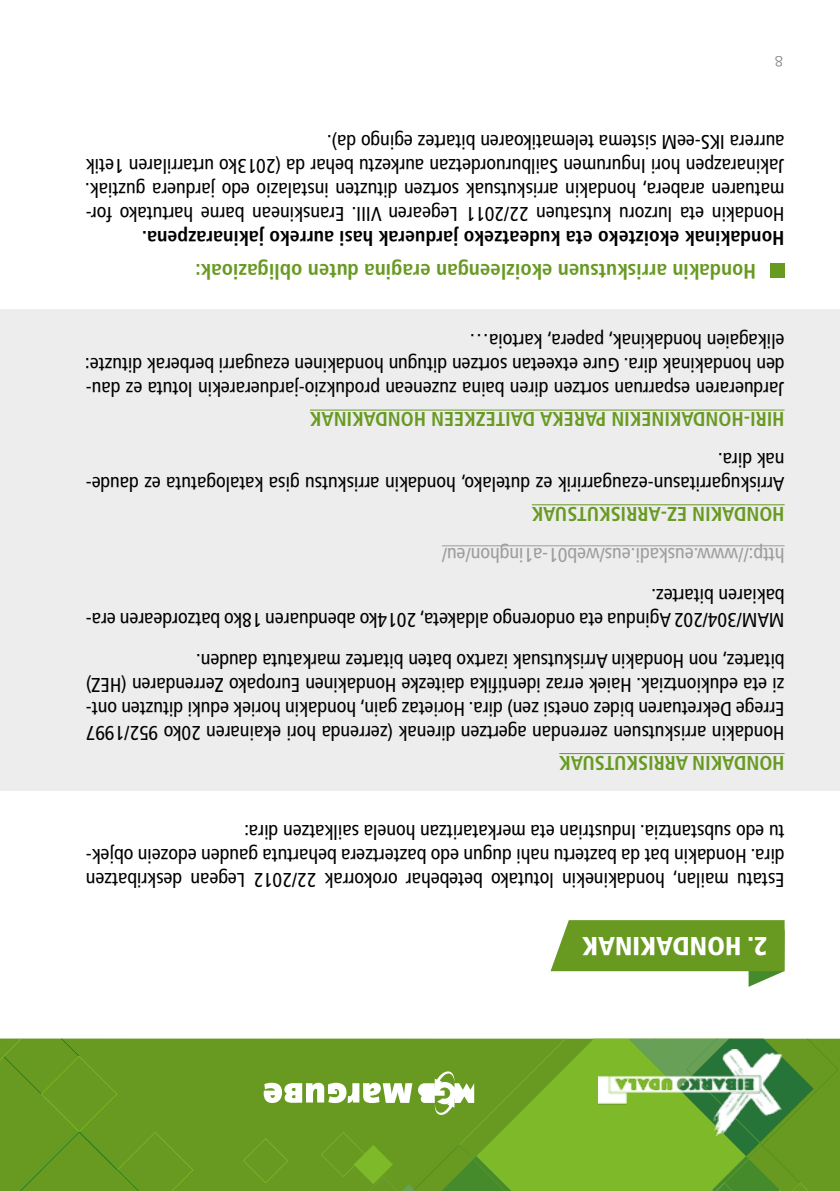
<style>
.page{position:relative;width:840px;height:1191px;background:#fff}
.page>*{position:absolute;margin:0;border:0;box-sizing:border-box;transform-origin:0 0}
.t1{font:900 condensed 26px "Frutiger";color:#fff}
.t2{font:700 condensed 21px "Frutiger";color:#689a22}
.t3{font:condensed 20px/24px "Frutiger";color:#000;text-align:justify}
.t4{font:700 condensed 20px "Frutiger";color:#689a22}
.t5{font:700 condensed 20px "Frutiger";color:#000}
.t6{font:condensed 20px "Frutiger";color:#9d9d9c}
.t7{font:300 15px "Frutiger";color:#878787}
</style>
<div class="page">
<div style="left:193px;top:1038px;width:646px;height:153px;background:#689a22"></div>
<svg style="left:458px;top:1038px;width:170px;height:153px;background:#75ac26"></svg>
<svg style="left:320px;top:1132px;width:208px;height:59px;background:#699f24"></svg>
<svg style="left:628px;top:1038px;width:210px;height:153px;background:#669f2a"></svg>
<div style="left:243px;top:1138px;width:45px;height:45px;background:#689a22"></div>
<div style="left:0;top:1038px;width:193px;height:153px;background:#689a22"></div>
<img style="left:598px;top:1049px;width:183px;height:86px">
<svg style="left:263px;top:1082px;width:149px;height:21px"></svg>
<svg style="left:418px;top:1070px;width:56px;height:44px"></svg>
<svg style="left:550px;top:920px;width:234px;height:66px"></svg>
<div style="left:1px;top:310px;width:838px;height:481px;background:#ededed"></div>
<hr style="left:559px;top:753px;width:225px;height:1px;background:#689a22">
<hr style="left:441px;top:545px;width:343px;height:1px;background:#9d9d9c">
<hr style="left:531px;top:504px;width:253px;height:1px;background:#689a22">
<hr style="left:310px;top:409px;width:474px;height:1px;background:#689a22">
<div style="left:770px;top:264px;width:14px;height:14px;background:#689a22"></div>
<p class="t7" style="left:782px;top:70px;width:10px;rotate:-180deg">8</p>
<p class="t3" style="left:784px;top:226px;width:700px;rotate:-180deg">Hondakin eta lurzoru kutsatuen 22/2011 Legearen VIII. Eranskinean barne hartutako for&shy;matuaren arabera, hondakin arriskutsuak sortzen dituzten instalazio edo jarduera guztiak.<br>Jakinarazpen hori Ingurumen Sailburuordetzan aurkeztu behar da (2013ko urtarrilaren 1etik aurrera IKS-eeM sistema telematikoaren bitartez egingo da).</p>
<p class="t5" style="left:784px;top:250px;width:644px;rotate:-180deg">Hondakinak ekoizteko eta kudeatzeko jarduerak hasi aurreko jakinarazpena.</p>
<p class="t2" style="left:755px;top:283px;width:562px;rotate:-180deg">Hondakin arriskutsuen ekoizleengan eragina duten obligazioak:</p>
<p class="t3" style="left:784px;top:401px;width:700px;rotate:-180deg">Jardueraren esparruan sortzen diren baina zuzenean produkzio-jarduerarekin lotuta ez dau&shy;den hondakinak dira. Gure etxeetan sortzen ditugun hondakinen ezaugarri berberak dituzte: elikagaien hondakinak, papera, kartoia…</p>
<p class="t4" style="left:784px;top:431px;width:476px;rotate:-180deg">HIRI-HONDAKINEKIN PAREKA DAITEZKEEN HONDAKINAK</p>
<p class="t3" style="left:784px;top:496px;width:699px;rotate:-180deg">Arriskugarritasun-ezaugarririk ez dutelako, hondakin arriskutsu gisa katalogatuta ez daude&shy;nak dira.</p>
<p class="t4" style="left:784px;top:525px;width:254px;rotate:-180deg">HONDAKIN EZ-ARRISKUTSUAK</p>
<p class="t6" style="left:784px;top:566px;width:344px;rotate:-180deg">http://www.euskadi.eus/web01-a1inghon/eu/</p>
<p class="t3" style="left:784px;top:631px;width:699px;rotate:-180deg">MAM/304/202 Agindua eta ondorengo aldaketa, 2014ko abenduaren 18ko batzordearen era&shy;bakiaren bitartez.</p>
<p class="t3" style="left:784px;top:744px;width:700px;rotate:-180deg">Hondakin arriskutsuen zerrendan agertzen direnak (zerrenda hori ekainaren 20ko 952/1997<br>Errege Dekretuaren bidez onetsi zen) dira. Horietaz gain, hondakin horiek eduki dituzten ont&shy;zi eta edukiontziak. Haiek erraz identifika daitezke Hondakinen Europako Zerrendaren (HEZ) bitartez, non Hondakin Arriskutsuak izartxo baten bitartez markatuta dauden.</p>
<p class="t4" style="left:784px;top:774px;width:227px;rotate:-180deg">HONDAKIN ARRISKUTSUAK</p>
<p class="t3" style="left:784px;top:891px;width:699px;rotate:-180deg">Estatu mailan, hondakinekin lotutako betebehar orokorrak 22/2012 Legean deskribatzen dira. Hondakin bat da baztertu nahi dugun edo baztertzera behartuta gauden edozein objek&shy;tu edo substantzia. Industrian eta merkataritzan honela sailkatzen dira:</p>
<h1 class="t1" style="left:767px;top:961px;width:186px;rotate:-180deg">2. HONDAKINAK</h1>
</div>
